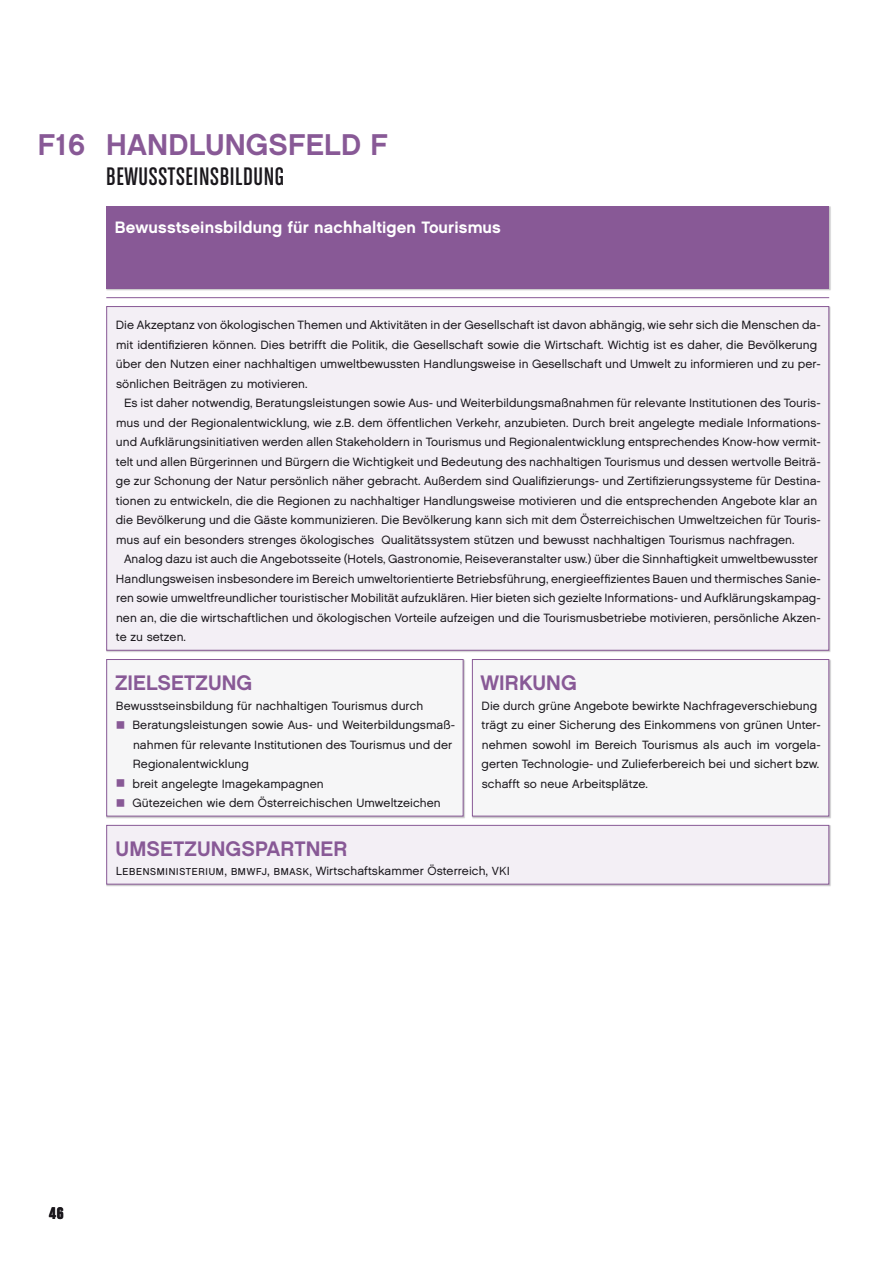
<style>
.page{position:relative;width:893px;height:1263px;background:#fff}
.page>*{position:absolute;margin:0;border:0;box-sizing:border-box;transform-origin:0 0}
.t1{font:30px "Chalet New York Nineteen Sixty";color:#885996}
.t2{font:27px "Chalet Comprime Cologne Sixty";letter-spacing:.025em;color:#1a171c}
.t3{font:21px "Chalet New York Nineteen Sixty";letter-spacing:.005em;color:#885996}
.t4{font:18px "Chalet Comprime Hong Kong Sixty";color:#1a171c}
.t5{font:16.5px "Chalet New York Nineteen Sixty";letter-spacing:.01em;color:#fff}
.t6{font:12px/19.5px "Chalet London Nineteen Sixty";letter-spacing:.005em;color:#1a171c}
.t7{font:12px "Chalet Book PSSC";letter-spacing:.005em;color:#1a171c}
.s1{font-family:"Chalet London Nineteen Sixty"}
</style>
<div class="page">
<div style="left:106px;top:206px;width:731px;height:90px;background:#1a171c;opacity:.25"></div>
<div style="left:106px;top:206px;width:723px;height:83px;background:#885996"></div>
<div style="left:106px;top:306px;width:735px;height:364px;background:#1a171c;opacity:.25"></div>
<div style="left:107px;top:307px;width:722px;height:343px;background:#f3eff5"></div>
<div style="left:106px;top:659px;width:368px;height:176px;background:#1a171c;opacity:.25"></div>
<div style="left:107px;top:659px;width:356px;height:157px;background:#f6f6f7"></div>
<div style="left:106px;top:659px;width:357px;height:157px;border:1px solid #885996"></div>
<div style="left:472px;top:659px;width:368px;height:176px;background:#1a171c;opacity:.25"></div>
<div style="left:472px;top:659px;width:357px;height:157px;background:#f6f6f7"></div>
<div style="left:472px;top:659px;width:357px;height:157px;border:1px solid #885996"></div>
<div style="left:106px;top:825px;width:731px;height:78px;background:#1a171c;opacity:.25"></div>
<div style="left:107px;top:825px;width:722px;height:59px;background:#f3eff5"></div>
<div style="left:106px;top:825px;width:723px;height:59px;border:1px solid #885996"></div>
<hr style="left:106px;top:297px;width:723px;height:1px;background:#885996">
<h1 class="t1" style="left:38px;top:127px;width:49px">F16</h1>
<h1 class="t1" style="left:106px;top:127px;width:42px">Handlungsfeld</h1>
<h1 class="t1" style="left:371px;top:127px;width:19px">F</h1>
<h2 class="t2" style="left:106px;top:162px;width:179px">BEWUSSTSEINSBILDUNG</h2>
<h3 class="t5" style="left:115px;top:217px;width:388px">Bewusstseinsbildung für nachhaltigen Tourismus</h3>
<p class="t6" style="left:116px;top:315px;width:706px">Die Akzeptanz von ökologischen Themen und Aktivitäten in der Gesellschaft ist davon abhängig, wie sehr sich die Menschen da&shy;mit identifizieren können. Dies betrifft die Politik, die Gesellschaft sowie die Wirtschaft. Wichtig ist es daher, die Bevölkerung über den Nutzen einer nachhaltigen umweltbewussten Handlungsweise in Gesellschaft und Umwelt zu informieren und zu per&shy;sönlichen Beiträgen zu motivieren.</p>
<p class="t6" style="left:116px;top:393px;width:706px;text-indent:8px">Es ist daher notwendig, Beratungsleistungen sowie Aus- und Weiterbildungsmaßnahmen für relevante Institutionen des Touris&shy;mus und der Regionalentwicklung, wie z.B. dem öffentlichen Verkehr, anzubieten. Durch breit angelegte mediale Informations&shy;und Aufklärungsinitiativen werden allen Stakeholdern in Tourismus und Regionalentwicklung entsprechendes Know-how vermit&shy;telt und allen Bürgerinnen und Bürgern die Wichtigkeit und Bedeutung des nachhaltigen Tourismus und dessen wertvolle Beiträ&shy;ge zur Schonung der Natur persönlich näher gebracht. Außerdem sind Qualifizierungs- und Zertifizierungssysteme für Destina&shy;tionen zu entwickeln, die die Regionen zu nachhaltiger Handlungsweise motivieren und die entsprechenden Angebote klar an die Bevölkerung und die Gäste kommunizieren. Die Bevölkerung kann sich mit dem Österreichischen Umweltzeichen für Touris&shy;mus auf ein besonders strenges ökologisches Qualitätssystem stützen und bewusst nachhaltigen Tourismus nachfragen.</p>
<p class="t6" style="left:116px;top:549px;width:706px;text-indent:8px">Analog dazu ist auch die Angebotsseite (Hotels, Gastronomie, Reiseveranstalter usw.) über die Sinnhaftigkeit umweltbewusster Handlungsweisen insbesondere im Bereich umweltorientierte Betriebsführung, energieeffizientes Bauen und thermisches Sanie&shy;ren sowie umweltfreundlicher touristischer Mobilität aufzuklären. Hier bieten sich gezielte Informations- und Aufklärungskampag&shy;nen an, die die wirtschaftlichen und ökologischen Vorteile aufzeigen und die Tourismusbetriebe motivieren, persönliche Akzen&shy;te zu setzen.</p>
<h3 class="t3" style="left:115px;top:670px;width:139px">ZIELSETZUNG</h3>
<p class="t6" style="left:133px;top:696px;width:324px;text-indent:-17px">Bewusstseinsbildung für nachhaltigen Tourismus durch Beratungsleistungen sowie Aus- und Weiterbildungsmaß&shy;nahmen für relevante Institutionen des Tourismus und der Regionalentwicklung<br>breit angelegte Imagekampagnen<br>Gütezeichen wie dem Österreichischen Umweltzeichen</p>
<h3 class="t3" style="left:480px;top:670px;width:98px">WIRKUNG</h3>
<p class="t6" style="left:482px;top:696px;width:341px">Die durch grüne Angebote bewirkte Nachfrageverschiebung trägt zu einer Sicherung des Einkommens von grünen Unter&shy;nehmen sowohl im Bereich Tourismus als auch im vorgela&shy;gerten Technologie- und Zulieferbereich bei und sichert bzw. schafft so neue Arbeitsplätze.</p>
<h3 class="t3" style="left:116px;top:836px;width:231px">UMSETZUNGSPARTNER</h3>
<p class="t7" style="left:116px;top:864px;width:396px">Lebensministerium, bmwfj, bmask, <span class="s1">Wirtschaftskammer Österreich</span>, VKI</p>
<h3 class="t4" style="left:49px;top:1203px;width:16px">46</h3>
</div>
